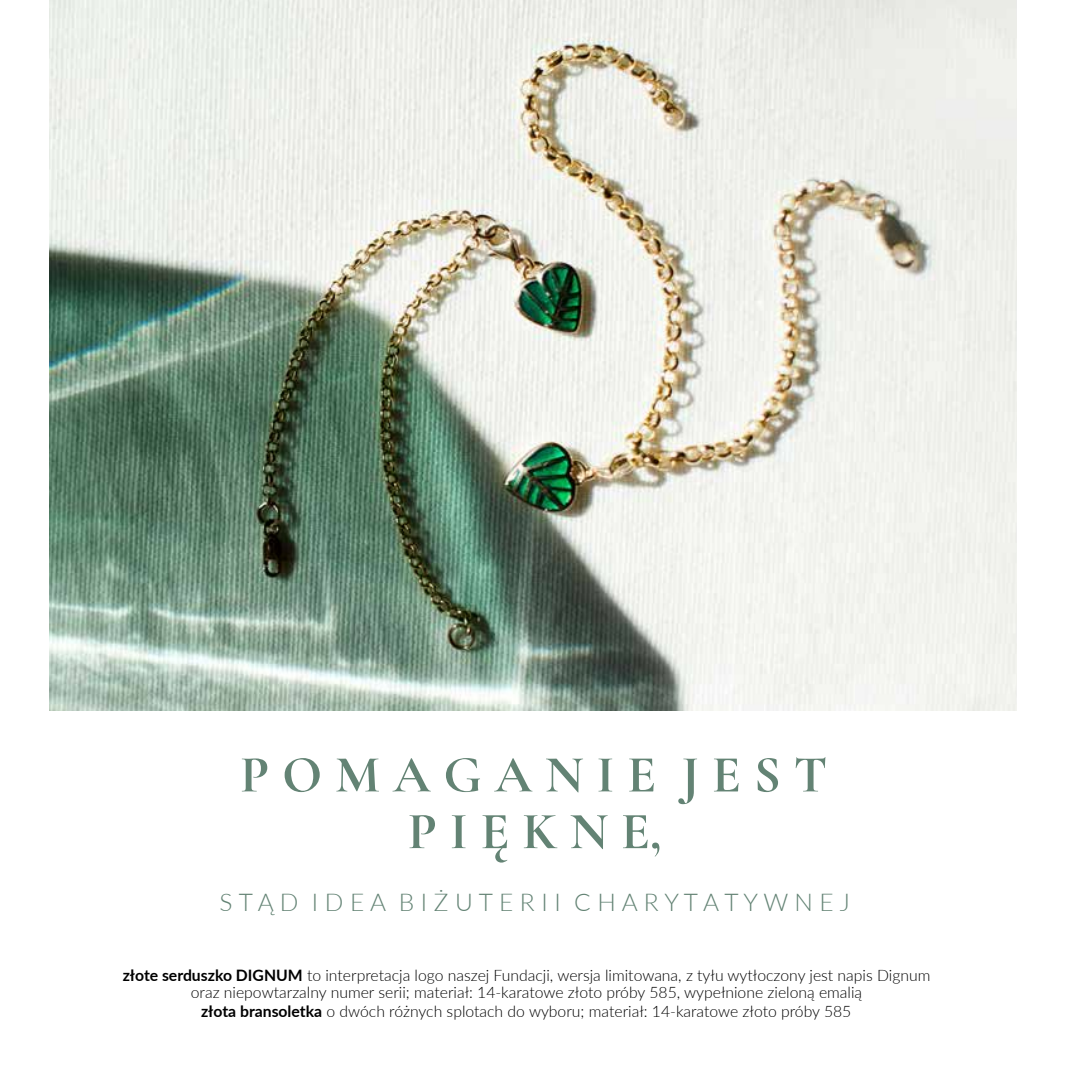
<style>
.page{position:relative;width:1072px;height:1072px;background:#fff}
.page>*{position:absolute;margin:0;border:0;box-sizing:border-box;transform-origin:0 0}
.t1{font:700 52.5px "Cormorant Garamond";color:#638374}
.t2{font:300 24.5px "Lato";color:#638374}
.t3{font:300 15.75px/17.5px "Lato";color:#000;text-align:center}
.s1{font-weight:700}
</style>
<div class="page">
<img style="left:50px;top:0;width:966px;height:710px">
<hr style="left:1071px;top:0;width:1px;height:1071px;background:#638374">
<h1 class="t1" style="left:240px;top:742px;width:588px">P O M A G A N I E J E S T</h1>
<h1 class="t1" style="left:408px;top:799px;width:255px">P I Ę K N E,</h1>
<h2 class="t2" style="left:220px;top:885px;width:631px">s t ą d i d e a b i ż u t e r i i c h a r y t a t y w n e j</h2>
<p class="t3" style="left:123px;top:965px;width:809px"><span class="s1">złote serduszko DIGNUM</span> to interpretacja logo naszej Fundacji, wersja limitowana, z tyłu wytłoczony jest napis Dignum oraz niepowtarzalny numer serii; materiał: 14-karatowe złoto próby 585, wypełnione zieloną emalią</p>
<p class="t3" style="left:201px;top:1002px;width:652px"><span class="s1">złota bransoletka</span> o dwóch różnych splotach do wyboru; materiał: 14-karatowe złoto próby 585</p>
</div>
